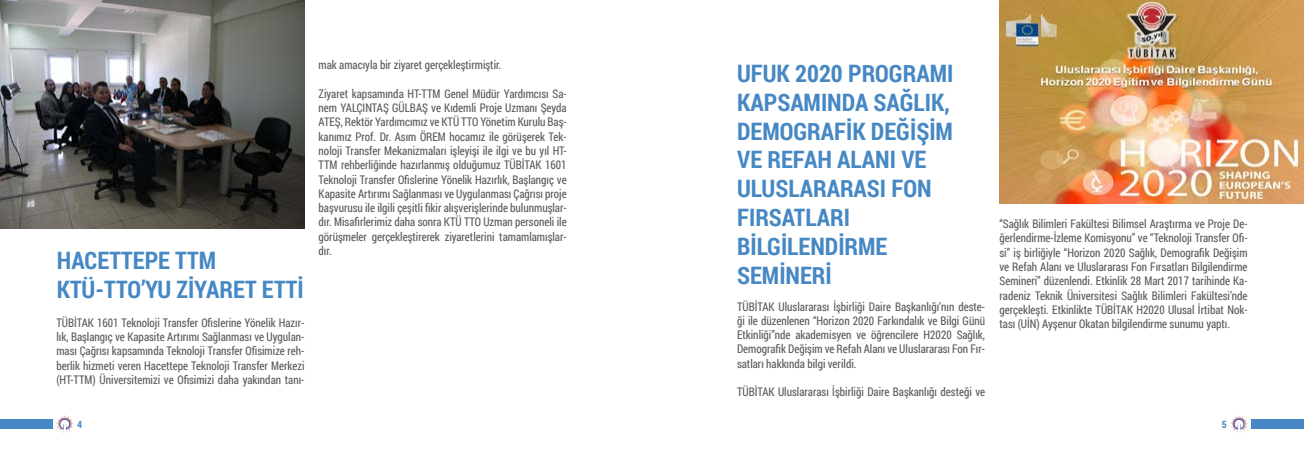
<style>
.page{position:relative;width:1304px;height:454px;background:#fff}
.page>*{position:absolute;margin:0;border:0;box-sizing:border-box;transform-origin:0 0}
.t1{font:700 24px/28.8px "Roboto Condensed";color:#4688c4}
.t2{font:11.9px/14.3px "Roboto Condensed";color:#58595b;text-align:justify;scale:.92 1}
.t3{font:700 10px "Roboto Condensed";color:#4688c4}
</style>
<div class="page">
<div style="left:0;top:419px;width:52px;height:10px;background:#4688c4"></div>
<div style="left:1252px;top:419px;width:52px;height:10px;background:#4688c4"></div>
<svg style="left:1231px;top:415px;width:17px;height:18px"></svg>
<svg style="left:56px;top:415px;width:18px;height:18px"></svg>
<img style="left:0;top:0;width:304px;height:228px">
<img style="left:999px;top:0;width:305px;height:203px">
<h1 class="t1" style="left:57px;top:245px;width:249px">HACETTEPE TTM<br>KTÜ-TTO’YU ZİYARET ETTİ</h1>
<p class="t2" style="left:56px;top:315px;width:271px">TÜBİTAK 1601 Teknoloji Transfer Ofislerine Yönelik Hazır&shy;lık, Başlangıç ve Kapasite Artırımı Sağlanması ve Uygulan&shy;ması Çağrısı kapsamında Teknoloji Transfer Ofisimize reh&shy;berlik hizmeti veren Hacettepe Teknoloji Transfer Merkezi (HT-TTM) Üniversitemizi ve Ofisimizi daha yakından tanı-</p>
<p class="t2" style="left:319px;top:57px;width:200px">mak amacıyla bir ziyaret gerçekleştirmiştir.</p>
<p class="t2" style="left:319px;top:86px;width:271px">Ziyaret kapsamında HT-TTM Genel Müdür Yardımcısı Sa&shy;nem YALÇINTAŞ GÜLBAŞ ve Kıdemli Proje Uzmanı Şeyda ATEŞ, Rektör Yardımcımız ve KTÜ TTO Yönetim Kurulu Baş&shy;kanımız Prof. Dr. Asım ÖREM hocamız ile görüşerek Tek&shy;noloji Transfer Mekanizmaları işleyişi ile ilgi ve bu yıl HT-TTM rehberliğinde hazırlanmış olduğumuz TÜBİTAK 1601<br>Teknoloji Transfer Ofislerine Yönelik Hazırlık, Başlangıç ve Kapasite Artırımı Sağlanması ve Uygulanması Çağrısı proje başvurusu ile ilgili çeşitli fikir alışverişlerinde bulunmuşlar&shy;dır. Misafirlerimiz daha sonra KTÜ TTO Uzman personeli ile görüşmeler gerçekleştirerek ziyaretlerini tamamlamışlar&shy;dır.</p>
<h1 class="t1" style="left:737px;top:58px;width:218px">UFUK 2020 PROGRAMI<br>KAPSAMINDA SAĞLIK,<br>DEMOGRAFİK DEĞİŞİM<br>VE REFAH ALANI VE<br>ULUSLARARASI FON<br>FIRSATLARI<br>BİLGİLENDİRME<br>SEMİNERİ</h1>
<p class="t2" style="left:737px;top:298px;width:271px">TÜBİTAK Uluslararası İşbirliği Daire Başkanlığı’nın deste&shy;ği ile düzenlenen “Horizon 2020 Farkındalık ve Bilgi Günü Etkinliği”nde akademisyen ve öğrencilere H2020 Sağlık, Demografik Değişim ve Refah Alanı ve Uluslararası Fon Fır&shy;satları hakkında bilgi verildi.</p>
<p class="t2" style="left:737px;top:384px;width:271px">TÜBİTAK Uluslararası İşbirliği Daire Başkanlığı desteği ve</p>
<p class="t2" style="left:999px;top:216px;width:271px">“Sağlık Bilimleri Fakültesi Bilimsel Araştırma ve Proje De&shy;ğerlendirme-İzleme Komisyonu” ve “Teknoloji Transfer Ofi&shy;si” iş birliğiyle “Horizon 2020 Sağlık, Demografik Değişim ve Refah Alanı ve Uluslararası Fon Fırsatları Bilgilendirme Semineri” düzenlendi. Etkinlik 28 Mart 2017 tarihinde Ka&shy;radeniz Teknik Üniversitesi Sağlık Bilimleri Fakültesi’nde gerçekleşti. Etkinlikte TÜBİTAK H2020 Ulusal İrtibat Nok&shy;tası (UİN) Ayşenur Okatan bilgilendirme sunumu yaptı.</p>
<p class="t3" style="left:77px;top:417px;width:6px">4</p>
<p class="t3" style="left:1222px;top:417px;width:6px">5</p>
</div>
